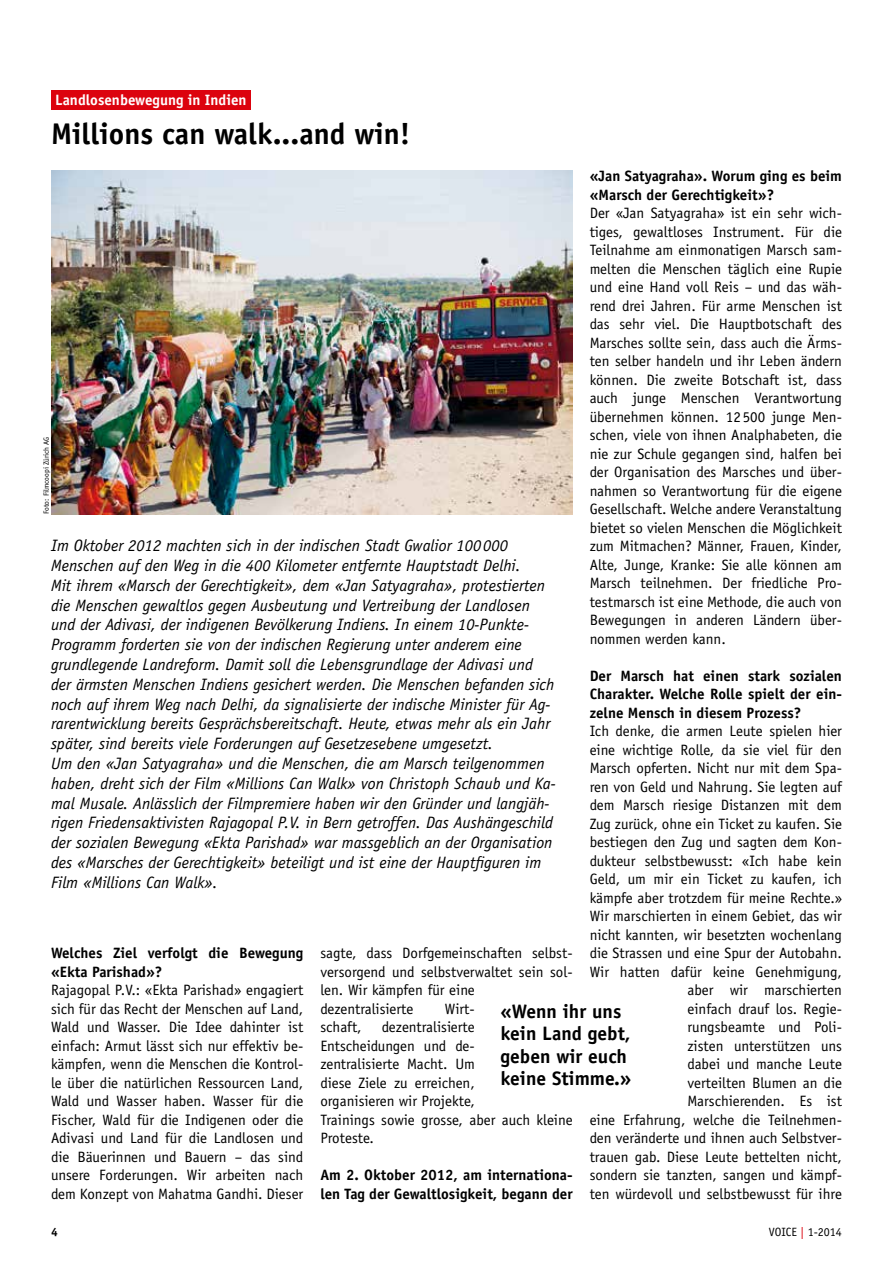
<style>
.page{position:relative;width:893px;height:1263px;background:#fff}
.page>*{position:absolute;margin:0;border:0;box-sizing:border-box;transform-origin:0 0}
.t1{font:700 30px "Officina Sans Std";color:#000}
.t2{font:700 19.5px/22.5px "Officina Sans Std";color:#000}
.t3{font:italic 16.5px/19.8px "Officina Sans Std";color:#000}
.t4{font:15px/18.5px "Officina Sans Std";color:#000;text-align:justify}
.t5{font:700 15px/18.5px "Officina Sans Std";color:#000}
.t6{font:700 15px "Officina Sans Std";color:#fff}
.t7{font:12px "Officina Sans Std";color:#000}
.t8{font:700 12px "Officina Sans Std";color:#000}
.t9{font:7.5px "Officina Sans Std";color:#000}
.s1{color:#dc030e}
</style>
<div class="page">
<div style="left:51px;top:90px;width:200px;height:19px;background:#dc030e"></div>
<img style="left:51px;top:170px;width:522px;height:344px">
<p class="t6" style="left:55px;top:91px;width:193px">Landlosenbewegung in Indien</p>
<h1 class="t1" style="left:51px;top:115px;width:361px">Millions can walk...and win!</h1>
<p class="t5" style="left:590px;top:167px;width:254px">«Jan Satyagraha». Worum ging es beim «Marsch der Gerechtigkeit»?</p>
<p class="t4" style="left:590px;top:204px;width:254px">Der «Jan Satyagraha» ist ein sehr wich&shy;tiges, gewaltloses Instrument. Für die Teilnahme am einmonatigen Marsch sam&shy;melten die Menschen täglich eine Rupie und eine Hand voll Reis – und das wäh&shy;rend drei Jahren. Für arme Menschen ist das sehr viel. Die Hauptbotschaft des Marsches sollte sein, dass auch die Ärms&shy;ten selber handeln und ihr Leben ändern können. Die zweite Botschaft ist, dass auch junge Menschen Verantwortung übernehmen können. 12 500 junge Men&shy;schen, viele von ihnen Analphabeten, die nie zur Schule gegangen sind, halfen bei der Organisation des Marsches und über&shy;nahmen so Verantwortung für die eigene Gesellschaft. Welche andere Veranstaltung bietet so vielen Menschen die Möglichkeit zum Mitmachen? Männer, Frauen, Kinder, Alte, Junge, Kranke: Sie alle können am Marsch teilnehmen. Der friedliche Pro&shy;testmarsch ist eine Methode, die auch von Bewegungen in anderen Ländern über&shy;nommen werden kann.</p>
<p class="t5" style="left:590px;top:666px;width:254px;text-align:justify">Der Marsch hat einen stark sozialen Charakter. Welche Rolle spielt der ein&shy;zelne Mensch in diesem Prozess?</p>
<p class="t4" style="left:590px;top:722px;width:254px;text-align:right">Ich denke, die armen Leute spielen hier eine wichtige Rolle, da sie viel für den Marsch opferten. Nicht nur mit dem Spa&shy;ren von Geld und Nahrung. Sie legten auf dem Marsch riesige Distanzen mit dem Zug zurück, ohne ein Ticket zu kaufen. Sie bestiegen den Zug und sagten dem Kon&shy;dukteur selbstbewusst: «Ich habe kein Geld, um mir ein Ticket zu kaufen, ich kämpfe aber trotzdem für meine Rechte.» Wir marschierten in einem Gebiet, das wir nicht kannten, wir besetzten wochenlang die Strassen und eine Spur der Autobahn.<br>Wir hatten dafür keine Genehmigung, aber wir marschierten<br>einfach drauf los. Regie-<br>rungsbeamte und Poli-<br>zisten unterstützen uns<br>dabei und manche Leute<br>verteilten Blumen an die Marschierenden. Es ist<br>eine Erfahrung, welche die Teilnehmen&shy;den veränderte und ihnen auch Selbstver&shy;trauen gab. Diese Leute bettelten nicht, sondern sie tanzten, sangen und kämpf&shy;ten würdevoll und selbstbewusst für ihre</p>
<p class="t9" style="left:42px;top:514px;width:79px;rotate:-90deg">Foto: Filmcoopi Zürich AG</p>
<p class="t3" style="left:51px;top:536px;width:506px">Im Oktober 2012 machten sich in der indischen Stadt Gwalior 100000<br>Menschen auf den Weg in die 400 Kilometer entfernte Hauptstadt Delhi.<br>Mit ihrem «Marsch der Gerechtigkeit», dem «Jan Satyagraha», protestierten die Menschen gewaltlos gegen Ausbeutung und Vertreibung der Landlosen und der Adivasi, der indigenen Bevölkerung Indiens. In einem 10-Punkte-Programm forderten sie von der indischen Regierung unter anderem eine grundlegende Landreform. Damit soll die Lebensgrundlage der Adivasi und der ärmsten Menschen Indiens gesichert werden. Die Menschen befanden sich noch auf ihrem Weg nach Delhi, da signalisierte der indische Minister für Ag&shy;rarentwicklung bereits Gesprächsbereitschaft. Heute, etwas mehr als ein Jahr später, sind bereits viele Forderungen auf Gesetzesebene umgesetzt.<br>Um den «Jan Satyagraha» und die Menschen, die am Marsch teilgenommen haben, dreht sich der Film «Millions Can Walk» von Christoph Schaub und Ka&shy;mal Musale. Anlässlich der Filmpremiere haben wir den Gründer und langjäh&shy;rigen Friedensaktivisten Rajagopal P.V. in Bern getroffen. Das Aushängeschild der sozialen Bewegung «Ekta Parishad» war massgeblich an der Organisation des «Marsches der Gerechtigkeit» beteiligt und ist eine der Hauptfiguren im Film «Millions Can Walk».</p>
<p class="t5" style="left:51px;top:943px;width:254px">Welches Ziel verfolgt die Bewegung «Ekta Parishad»?</p>
<p class="t4" style="left:51px;top:981px;width:254px">Rajagopal P.V.: «Ekta Parishad» engagiert sich für das Recht der Menschen auf Land, Wald und Wasser. Die Idee dahinter ist einfach: Armut lässt sich nur effektiv be&shy;kämpfen, wenn die Menschen die Kontrol&shy;le über die natürlichen Ressourcen Land, Wald und Wasser haben. Wasser für die Fischer, Wald für die Indigenen oder die Adivasi und Land für die Landlosen und die Bäuerinnen und Bauern – das sind unsere Forderungen. Wir arbeiten nach dem Konzept von Mahatma Gandhi. Dieser</p>
<p class="t4" style="left:320px;top:944px;width:254px;text-align:left">sagte, dass Dorfgemeinschaften selbst&shy;versorgend und selbstverwaltet sein sol&shy;len. Wir kämpfen für eine<br>dezentralisierte</p>
<p class="t4" style="left:445px;top:999px;width:32px">Wirt-</p>
<h2 class="t2" style="left:500px;top:999px;width:133px">«Wenn ihr uns kein Land gebt, geben wir euch keine Stimme.»</h2>
<p class="t4" style="left:320px;top:1018px;width:254px;text-align:left;text-indent:61px">dezentralisierte<br>Entscheidungen und de-<br>zentralisierte Macht. Um<br>diese Ziele zu erreichen,<br>organisieren wir Projekte,<br>Trainings sowie grosse, aber auch kleine<br>Proteste.</p>
<p class="t5" style="left:320px;top:1165px;width:254px">Am 2. Oktober 2012, am internationa&shy;len Tag der Gewaltlosigkeit, begann der</p>
<p class="t4" style="left:320px;top:1018px;width:43px">schaft,</p>
<p class="t8" style="left:51px;top:1224px;width:8px">4</p>
<p class="t7" style="left:769px;top:1224px;width:74px">VOICE <span class="s1">|</span> 1-2014</p>
</div>
